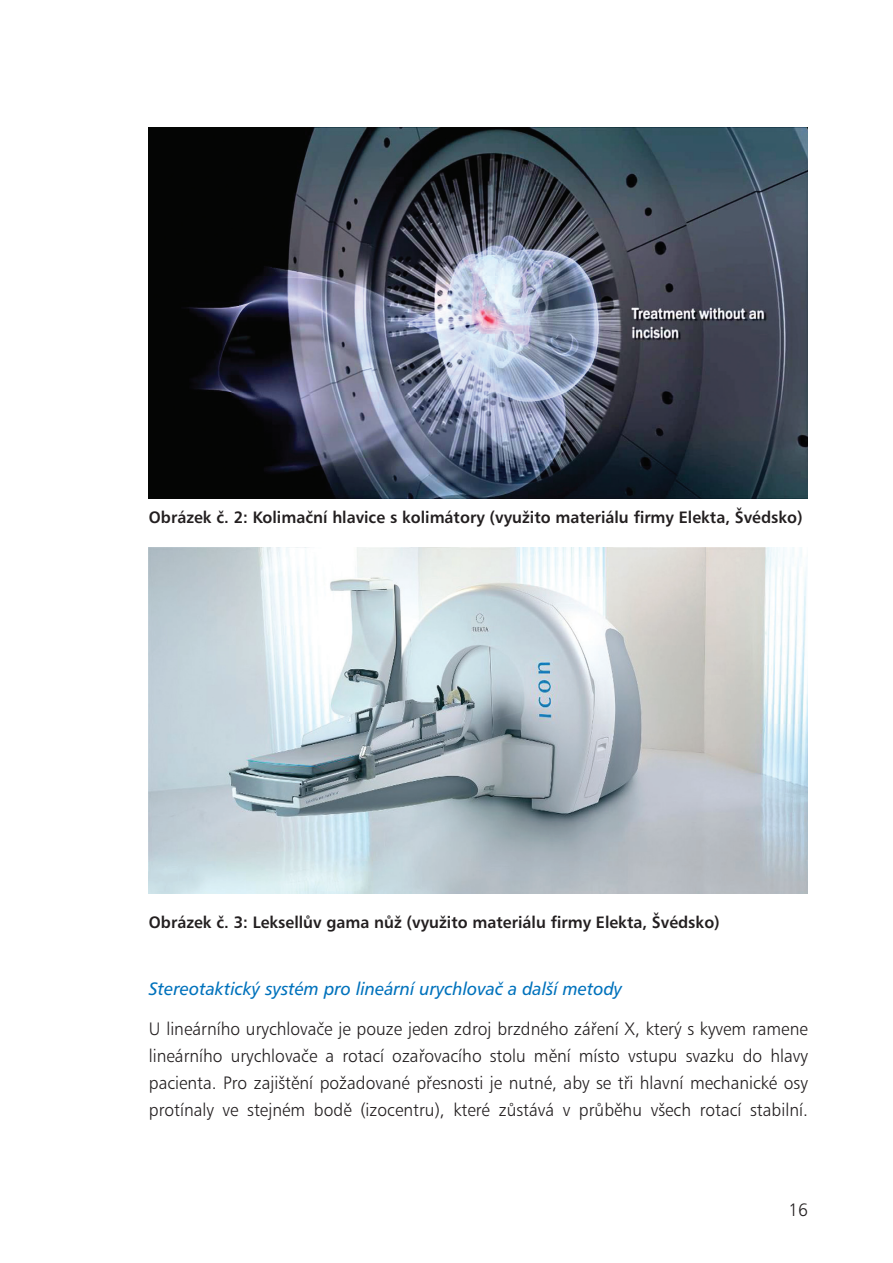
<style>
.page{position:relative;width:893px;height:1263px;background:#fff}
.page>*{position:absolute;margin:0;border:0;box-sizing:border-box;transform-origin:0 0}
.t1{font:18px/27px "Humanist 777 AT Light B";color:#231f20;text-align:justify}
.t2{font:18px "Humanist 777 AT Italic B";color:#0072bc}
.t3{font:16.5px "Humanist 777 AT Bold B";color:#231f20}
</style>
<div class="page">
<img style="left:149px;top:128px;width:659px;height:370px">
<img style="left:149px;top:548px;width:659px;height:346px">
<p class="t3" style="left:149px;top:509px;width:656px">Obrázek č. 2: Kolimační hlavice s kolimátory (využito materiálu firmy Elekta, Švédsko)</p>
<p class="t3" style="left:149px;top:914px;width:573px">Obrázek č. 3: Leksellův gama nůž (využito materiálu firmy Elekta, Švédsko)</p>
<p class="t2" style="left:149px;top:980px;width:475px">Stereotaktický systém pro lineární urychlovač a další metody</p>
<p class="t1" style="left:149px;top:1016px;width:661px">U lineárního urychlovače je pouze jeden zdroj brzdného záření X, který s kyvem ramene lineárního urychlovače a rotací ozařovacího stolu mění místo vstupu svazku do hlavy pacienta. Pro zajištění požadované přesnosti je nutné, aby se tři hlavní mechanické osy protínaly ve stejném bodě (izocentru), které zůstává v průběhu všech rotací stabilní.</p>
<p class="t1" style="left:788px;top:1197px;width:21px">16</p>
</div>
